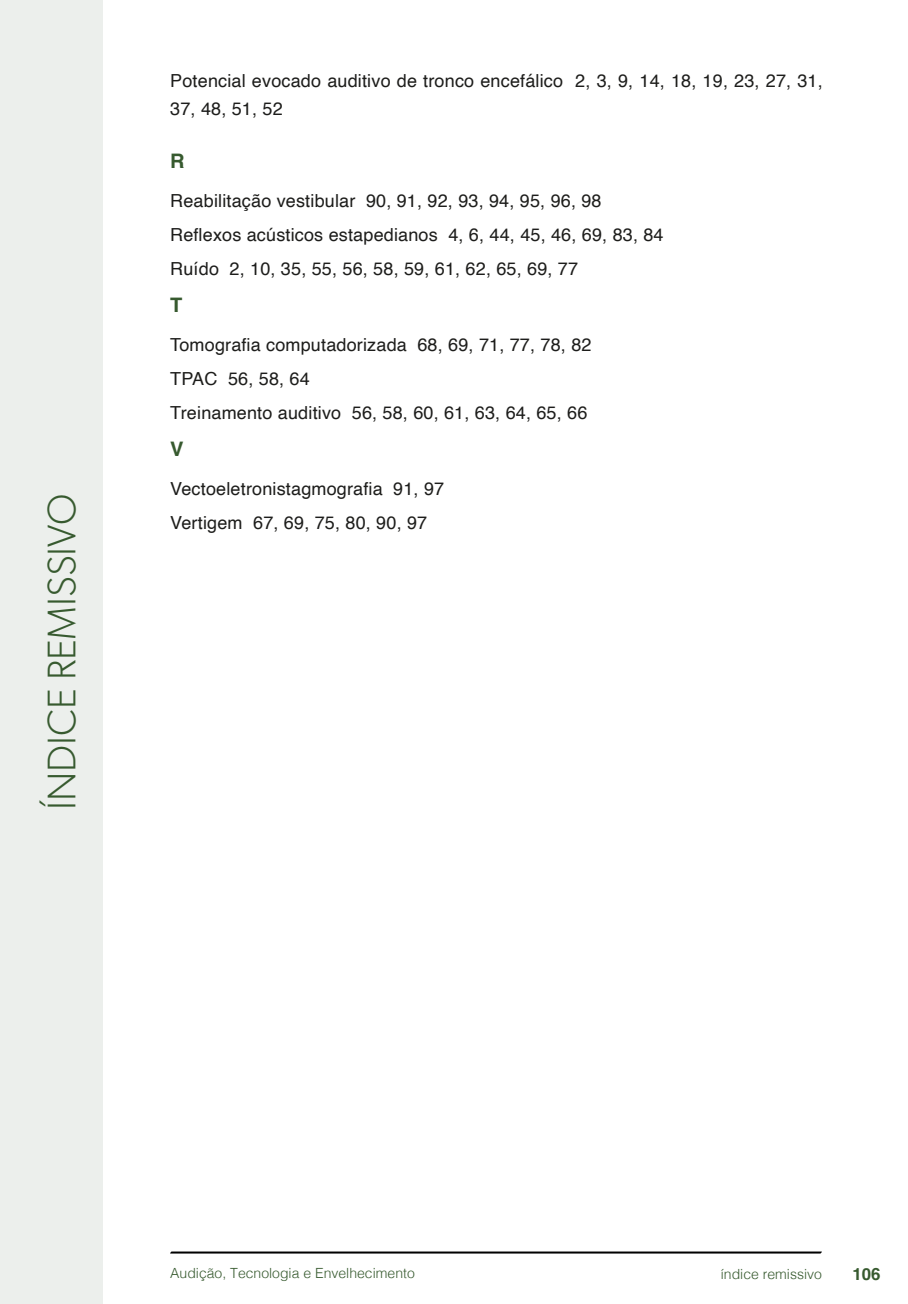
<style>
.page{position:relative;width:908px;height:1304px;background:#fff}
.page>*{position:absolute;margin:0;border:0;box-sizing:border-box;transform-origin:0 0}
.t1{font:300 40px "Gibson";color:#375a2f}
.t2{font:700 20px "Helvetica";color:#375a2f}
.t3{font:18px/33.6px "Helvetica";letter-spacing:.01em;color:#1d1d1b}
.t4{font:700 16.8px "Helvetica";color:#375a2f}
.t5{font:300 14px "Helvetica";color:#375a2f}
</style>
<div class="page">
<svg style="left:170px;top:1251px;width:651px;height:3px;background:#515151"></svg>
<div style="left:0;top:0;width:103px;height:1304px;background:#ecefec"></div>
<h1 class="t1" style="left:37px;top:810px;width:314px;rotate:-90deg">ÍNDICE REMISSIVO</h1>
<p class="t3" style="left:170px;top:67px;width:653px;line-height:28px">Potencial evocado auditivo de tronco encefálico 2, 3, 9, 14, 18, 19, 23, 27, 31,<br>37, 48, 51, 52</p>
<p class="t2" style="left:170px;top:149px;width:16px">R</p>
<p class="t3" style="left:170px;top:185px;width:494px">Reabilitação vestibular 90, 91, 92, 93, 94, 95, 96, 98<br>Reflexos acústicos estapedianos 4, 6, 44, 45, 46, 69, 83, 84<br>Ruído 2, 10, 35, 55, 56, 58, 59, 61, 62, 65, 69, 77</p>
<p class="t2" style="left:170px;top:293px;width:14px">T</p>
<p class="t3" style="left:170px;top:329px;width:422px">Tomografia computadorizada 68, 69, 71, 77, 78, 82<br>TPAC 56, 58, 64<br>Treinamento auditivo 56, 58, 60, 61, 63, 64, 65, 66</p>
<p class="t2" style="left:170px;top:437px;width:15px">V</p>
<p class="t3" style="left:170px;top:473px;width:275px">Vectoeletronistagmografia 91, 97<br>Vertigem 67, 69, 75, 80, 90, 97</p>
<p class="t5" style="left:170px;top:1261px;width:246px">Audição, Tecnologia e Envelhecimento</p>
<p class="t4" style="left:851px;top:1264px;width:30px">106</p>
<p class="t5" style="left:720px;top:1262px;width:103px">índice remissivo</p>
</div>
